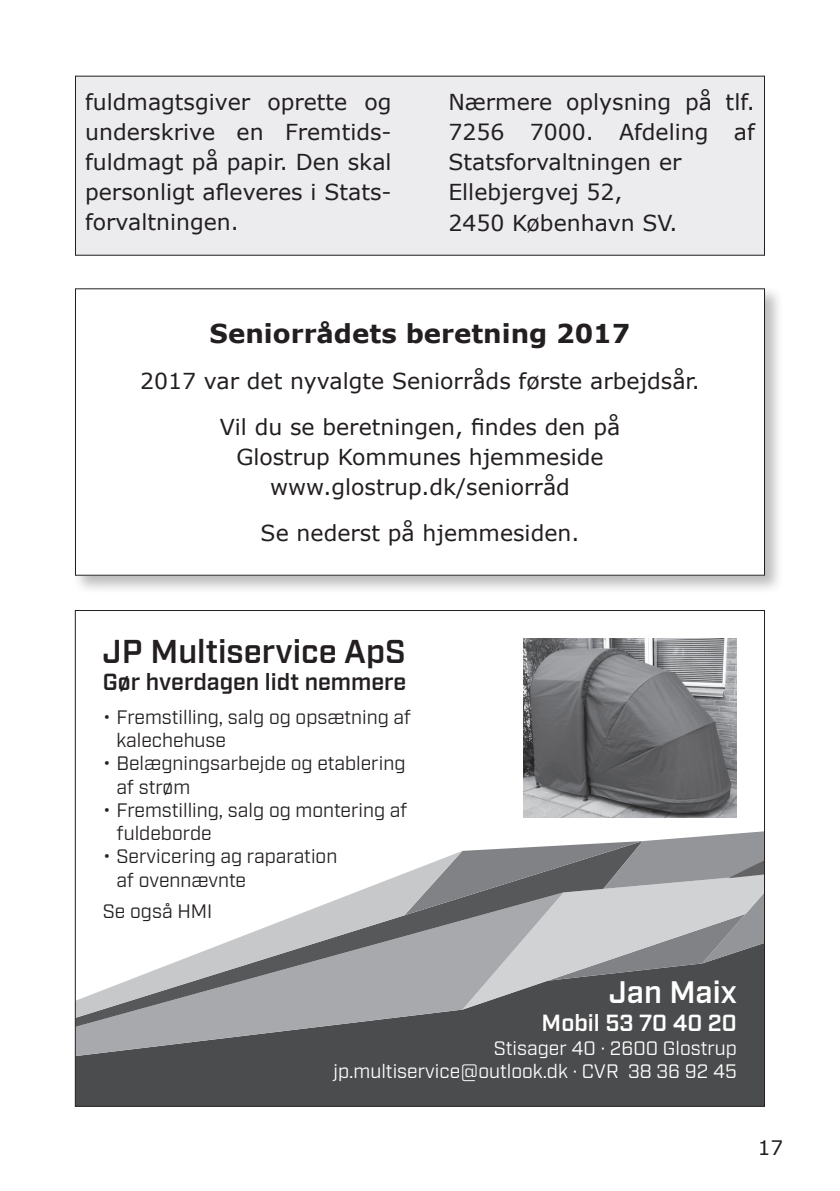
<style>
.page{position:relative;width:840px;height:1191px;background:#fff}
.page>*{position:absolute;margin:0;border:0;box-sizing:border-box;transform-origin:0 0}
.t1{font:600 33px "Industry";color:#231f20}
.t2{font:600 31px "Industry";color:#fff}
.t3{font:700 26px "Verdana";color:#231f20}
.t4{font:600 23.4px "Industry";color:#231f20}
.t5{font:600 23.4px "Industry";color:#fff}
.t6{font:22px/30px "Verdana";color:#231f20;text-align:center}
.t7{font:20px "Verdana";color:#231f20}
.t8{font:19.4px/23.4px "Industry";color:#231f20}
.t9{font:19.4px/23.4px "Industry";color:#fff;text-align:right}
</style>
<div class="page">
<div style="left:75px;top:76px;width:689px;height:179px;background:#ececee"></div>
<div style="left:75px;top:76px;width:689px;height:180px;border:1px solid #231f20"></div>
<div style="left:72px;top:285px;width:711px;height:309px;background:#231f20;opacity:.3"></div>
<div style="left:75px;top:289px;width:689px;height:286px;background:#fff"></div>
<div style="left:77px;top:1009px;width:685px;height:95px;background:#4b4c4d"></div>
<div style="left:642px;top:980px;width:120px;height:29px;background:#4b4c4d"></div>
<svg style="left:77px;top:1026px;width:486px;height:30px;background:#636466"></svg>
<svg style="left:77px;top:980px;width:565px;height:46px;background:#6b6c6d"></svg>
<svg style="left:77px;top:873px;width:385px;height:145px"></svg>
<svg style="left:404px;top:831px;width:358px;height:149px;background:#a5a6a8"></svg>
<img style="left:523px;top:638px;width:213px;height:180px">
<p class="t6" style="left:85px;top:87px;width:308px;text-align:justify">fuldmagtsgiver oprette og underskrive en Fremtids&shy;fuldmagt på papir. Den skal personligt afleveres i Stats&shy;forvaltningen.</p>
<p class="t6" style="left:448px;top:87px;width:308px;text-align:left">Nærmere oplysning på tlf.<br>7256 7000. Afdeling af<br>Statsforvaltningen er<br>Ellebjergvej 52,<br>2450 København SV.</p>
<p class="t3" style="left:209px;top:315px;width:422px">Seniorrådets beretning 2017</p>
<p class="t6" style="left:140px;top:358px;width:561px;line-height:46px">2017 var det nyvalgte Seniorråds første arbejdsår.<br>Vil du se beretningen, findes den på</p>
<p class="t6" style="left:236px;top:442px;width:368px">Glostrup Kommunes hjemmeside www.glostrup.dk/seniorråd</p>
<p class="t6" style="left:260px;top:518px;width:320px">Se nederst på hjemmesiden.</p>
<h1 class="t1" style="left:103px;top:631px;width:304px">JP Multiservice ApS</h1>
<p class="t4" style="left:103px;top:668px;width:304px">Gør hverdagen lidt nemmere</p>
<p class="t8" style="left:116px;top:705px;width:296px;text-indent:-14px">• Fremstilling, salg og opsætning af kalechehuse</p>
<p class="t8" style="left:116px;top:752px;width:290px;text-indent:-14px">• Belægningsarbejde og etablering af strøm</p>
<p class="t8" style="left:116px;top:799px;width:292px;text-indent:-14px">• Fremstilling, salg og montering af fuldeborde</p>
<p class="t8" style="left:116px;top:845px;width:222px;text-indent:-14px">• Servicering ag raparation af ovennævnte</p>
<p class="t8" style="left:103px;top:900px;width:111px">Se også HMI</p>
<h2 class="t2" style="left:608px;top:974px;width:129px">Jan Maix</h2>
<p class="t5" style="left:541px;top:1009px;width:197px">Mobil 53 70 40 20</p>
<p class="t9" style="left:333px;top:1036px;width:404px">Stisager 40 · 2600 Glostrup jp.multiservice@outlook.dk · CVR 38 36 92 45</p>
<p class="t7" style="left:757px;top:1134px;width:27px">17</p>
</div>
